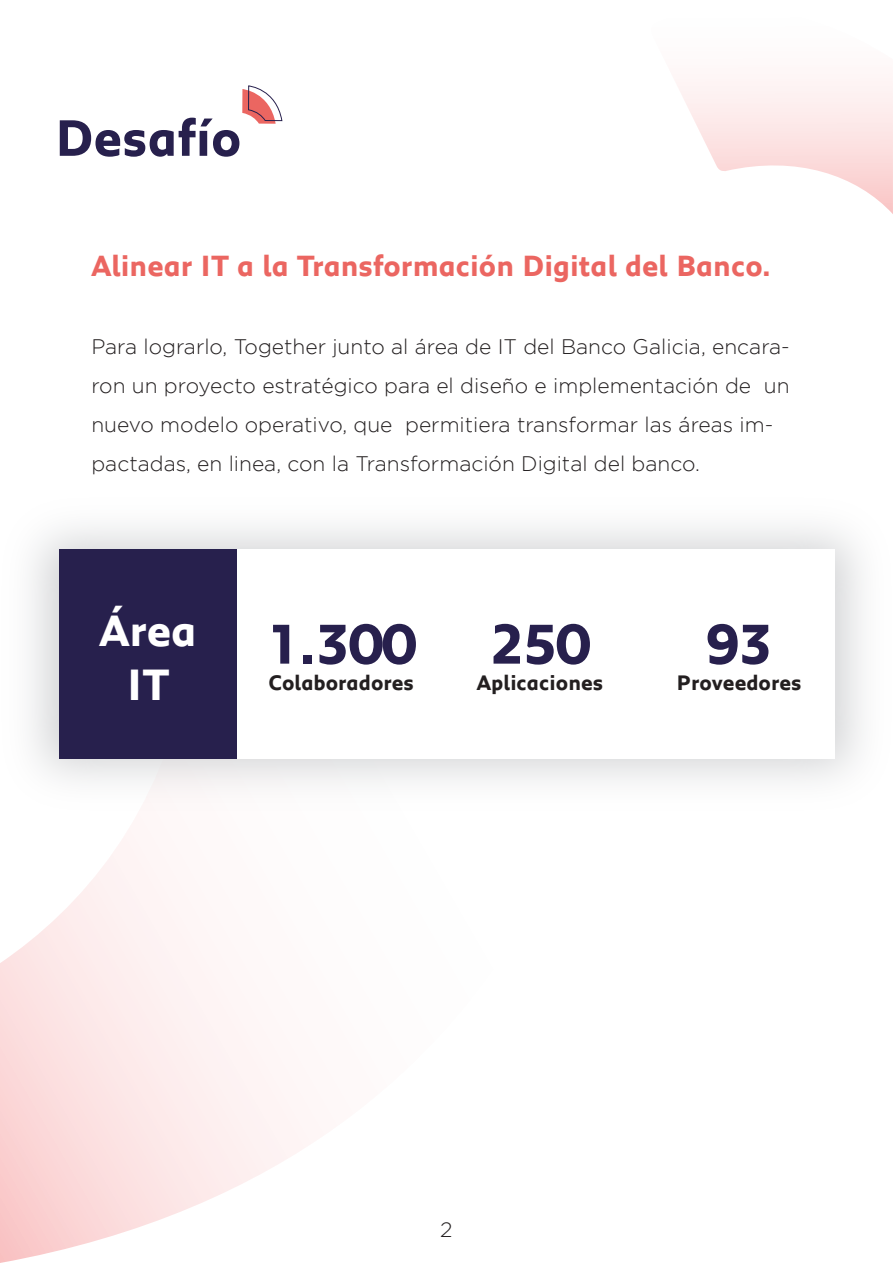
<style>
.page{position:relative;width:893px;height:1263px;background:#fff}
.page>*{position:absolute;margin:0;border:0;box-sizing:border-box;transform-origin:0 0}
.t1{font:700 57.45px "Peugeot";color:#27204d}
.t2{font:700 52.5px "Peugeot";color:#27204d}
.t3{font:700 45px/54px "Peugeot";color:#fff;text-align:center}
.t4{font:700 30px "Peugeot";color:#eb6661}
.t5{font:700 21.6px "Peugeot";color:#231f20}
.t6{font:300 21px/39px "Gotham";color:#231f20}
</style>
<div class="page">
<svg style="left:0;top:836px;width:305px;height:427px"></svg>
<div style="left:59px;top:549px;width:178px;height:210px;background:#27204d"></div>
<svg style="left:676px;top:81px;width:217px;height:133px"></svg>
<svg style="left:242px;top:86px;width:41px;height:38px"></svg>
<h2 class="t2" style="left:55px;top:102px;width:188px">Desafío</h2>
<h3 class="t4" style="left:91px;top:245px;width:681px">Alinear IT a la Transformación Digital del Banco.</h3>
<p class="t6" style="left:91px;top:327px;width:700px">Para lograrlo, Together junto al área de IT del Banco Galicia, encara&shy;ron un proyecto estratégico para el diseño e implementación de un nuevo modelo operativo, que permitiera transformar las áreas im&shy;pactadas, en linea, con la Transformación Digital del banco.</p>
<h3 class="t3" style="left:100px;top:602px;width:99px">Área<br>IT</h3>
<h1 class="t1" style="left:266px;top:605px;width:151px">1.300</h1>
<p class="t5" style="left:268px;top:667px;width:147px">Colaboradores</p>
<h1 class="t1" style="left:490px;top:605px;width:101px">250</h1>
<p class="t5" style="left:477px;top:667px;width:128px">Aplicaciones</p>
<h1 class="t1" style="left:706px;top:605px;width:68px">93</h1>
<p class="t5" style="left:677px;top:667px;width:126px">Proveedores</p>
<p class="t6" style="left:440px;top:1210px;width:14px">2</p>
</div>
